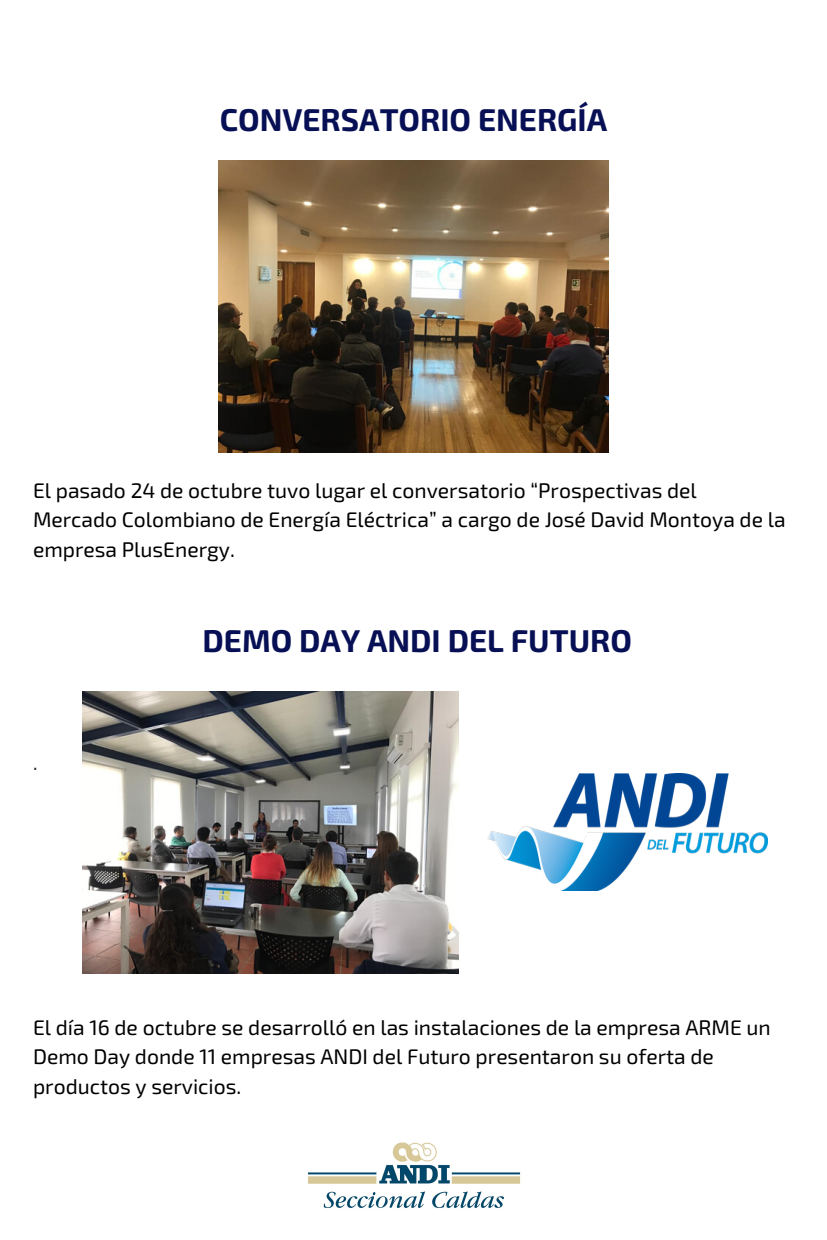
<style>
.page{position:relative;width:827px;height:1240px;background:#fff}
.page>*{position:absolute;margin:0;border:0;box-sizing:border-box;transform-origin:0 0}
.t1{font:700 31.5px "Exo 2";color:#081055}
.t2{font:21.15px/29.4px "Exo 2";color:#000}
.t3{font:19.5px "Exo 2";color:#222}
</style>
<div class="page">
<img style="left:308px;top:1142px;width:213px;height:67px">
<img style="left:219px;top:161px;width:389px;height:291px">
<img style="left:83px;top:691px;width:375px;height:282px">
<img style="left:487px;top:774px;width:280px;height:117px">
<h1 class="t1" style="left:220px;top:99px;width:389px">CONVERSATORIO ENERGÍA</h1>
<p class="t2" style="left:33px;top:474px;width:754px">El pasado 24 de octubre tuvo lugar el conversatorio “Prospectivas del<br>Mercado Colombiano de Energía Eléctrica” a cargo de José David Montoya de la empresa PlusEnergy.</p>
<p class="t3" style="left:33px;top:750px;width:6px">.</p>
<h1 class="t1" style="left:202px;top:620px;width:431px">DEMO DAY ANDI DEL FUTURO</h1>
<p class="t2" style="left:33px;top:1012px;width:739px">El día 16 de octubre se desarrolló en las instalaciones de la empresa ARME un<br>Demo Day donde 11 empresas ANDI del Futuro presentaron su oferta de productos y servicios.</p>
</div>
